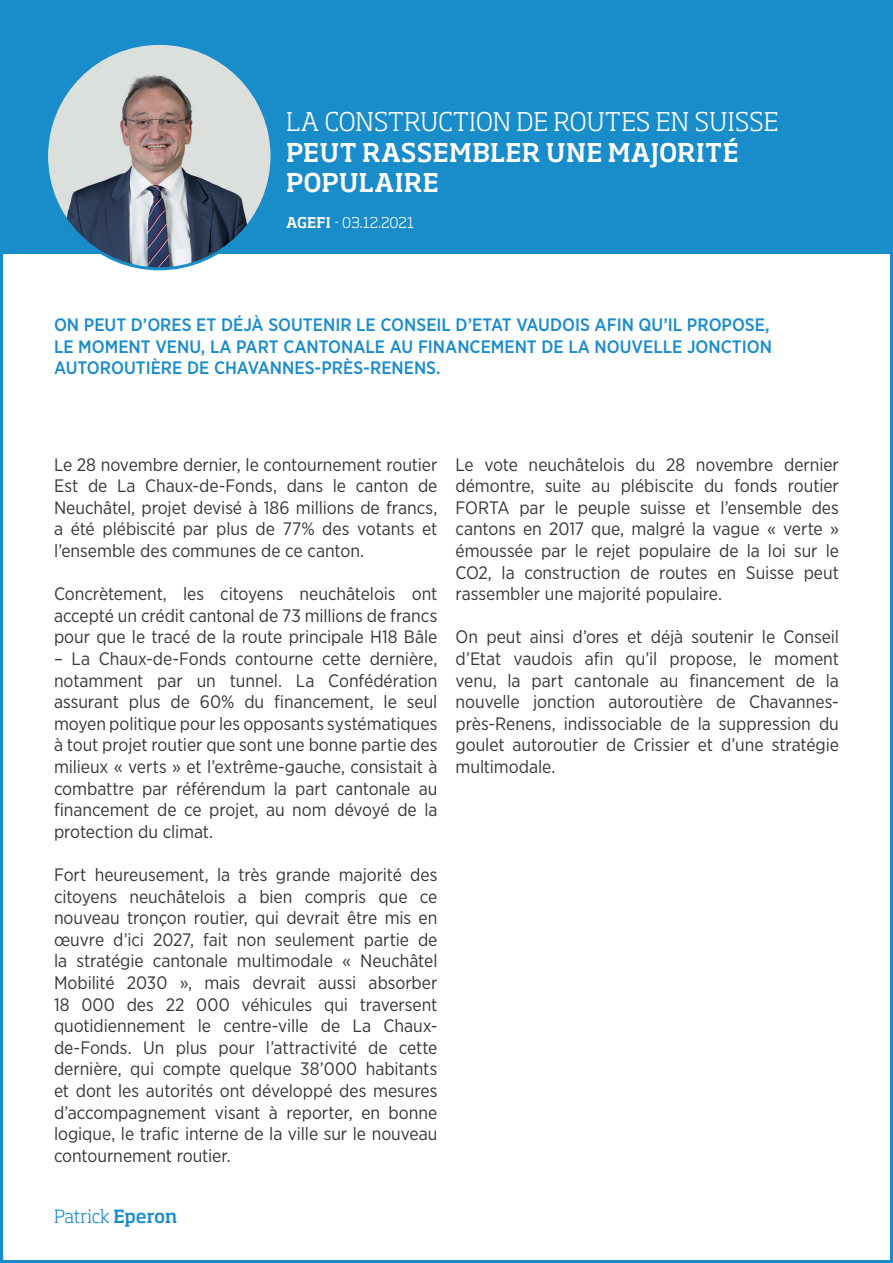
<style>
.page{position:relative;width:893px;height:1263px;background:#fff}
.page>*{position:absolute;margin:0;border:0;box-sizing:border-box;transform-origin:0 0}
.t1{font:500 25.5px/30.6px "Soho Std";letter-spacing:.015em;color:#fff}
.t2{font:300 25.5px "Soho Std";letter-spacing:.005em;color:#fff}
.t3{font:18px/21.6px "Gotham Narrow";letter-spacing:-.005em;color:#34373c;text-align:justify}
.t4{font:500 18px/21.6px "Gotham Narrow";color:#198cca}
.t5{font:300 18px "Soho Pro";letter-spacing:-.01em;color:#198cca}
.t6{font:300 14.7px "Soho Std";color:#fff}
.s1{font-weight:500}
</style>
<div class="page">
<div style="left:0;top:0;width:893px;height:253px;background:#198cca"></div>
<img style="left:47px;top:43px;width:225px;height:226px;border-radius:113px">
<h1 class="t2" style="left:286px;top:106px;width:494px">LA CONSTRUCTION DE ROUTES EN SUISSE</h1>
<h1 class="t1" style="left:286px;top:136px;width:454px">PEUT RASSEMBLER UNE MAJORITÉ<br>POPULAIRE</h1>
<p class="t6" style="left:286px;top:213px;width:130px"><span class="s1">AGEFI</span> - 03.12.2021</p>
<p class="t4" style="left:54px;top:314px;width:719px">ON PEUT D’ORES ET DÉJÀ SOUTENIR LE CONSEIL D’ETAT VAUDOIS AFIN QU’IL PROPOSE,<br>LE MOMENT VENU, LA PART CANTONALE AU FINANCEMENT DE LA NOUVELLE JONCTION<br>AUTOROUTIÈRE DE CHAVANNES-PRÈS-RENENS.</p>
<p class="t3" style="left:54px;top:453px;width:385px">Le 28 novembre dernier, le contournement routier Est de La Chaux-de-Fonds, dans le canton de Neuchâtel, projet devisé à 186 millions de francs, a été plébiscité par plus de 77% des votants et l’ensemble des communes de ce canton.</p>
<p class="t3" style="left:54px;top:583px;width:385px">Concrètement, les citoyens neuchâtelois ont accepté un crédit cantonal de 73 millions de francs pour que le tracé de la route principale H18 Bâle</p>
<p class="t3" style="left:54px;top:647px;width:385px">– La Chaux-de-Fonds contourne cette dernière, notamment par un tunnel. La Confédération assurant plus de 60% du financement, le seul moyen politique pour les opposants systématiques à tout projet routier que sont une bonne partie des milieux « verts » et l’extrême-gauche, consistait à combattre par référendum la part cantonale au financement de ce projet, au nom dévoyé de la protection du climat.</p>
<p class="t3" style="left:54px;top:863px;width:385px">Fort heureusement, la très grande majorité des citoyens neuchâtelois a bien compris que ce nouveau tronçon routier, qui devrait être mis en œuvre d’ici 2027, fait non seulement partie de la stratégie cantonale multimodale « Neuchâtel Mobilité 2030 », mais devrait aussi absorber 18 000 des 22 000 véhicules qui traversent quotidiennement le centre-ville de La Chaux&shy;de-Fonds. Un plus pour l’attractivité de cette dernière, qui compte quelque 38’000 habitants et dont les autorités ont développé des mesures d’accompagnement visant à reporter, en bonne logique, le trafic interne de la ville sur le nouveau contournement routier.</p>
<p class="t5" style="left:54px;top:1202px;width:125px">Patrick <span class="s1">Eperon</span></p>
<p class="t3" style="left:455px;top:453px;width:385px">Le vote neuchâtelois du 28 novembre dernier démontre, suite au plébiscite du fonds routier FORTA par le peuple suisse et l’ensemble des cantons en 2017 que, malgré la vague « verte » émoussée par le rejet populaire de la loi sur le CO2, la construction de routes en Suisse peut rassembler une majorité populaire.</p>
<p class="t3" style="left:455px;top:626px;width:385px">On peut ainsi d’ores et déjà soutenir le Conseil d’Etat vaudois afin qu’il propose, le moment venu, la part cantonale au financement de la nouvelle jonction autoroutière de Chavannes&shy;près-Renens, indissociable de la suppression du goulet autoroutier de Crissier et d’une stratégie multimodale.</p>
</div>
